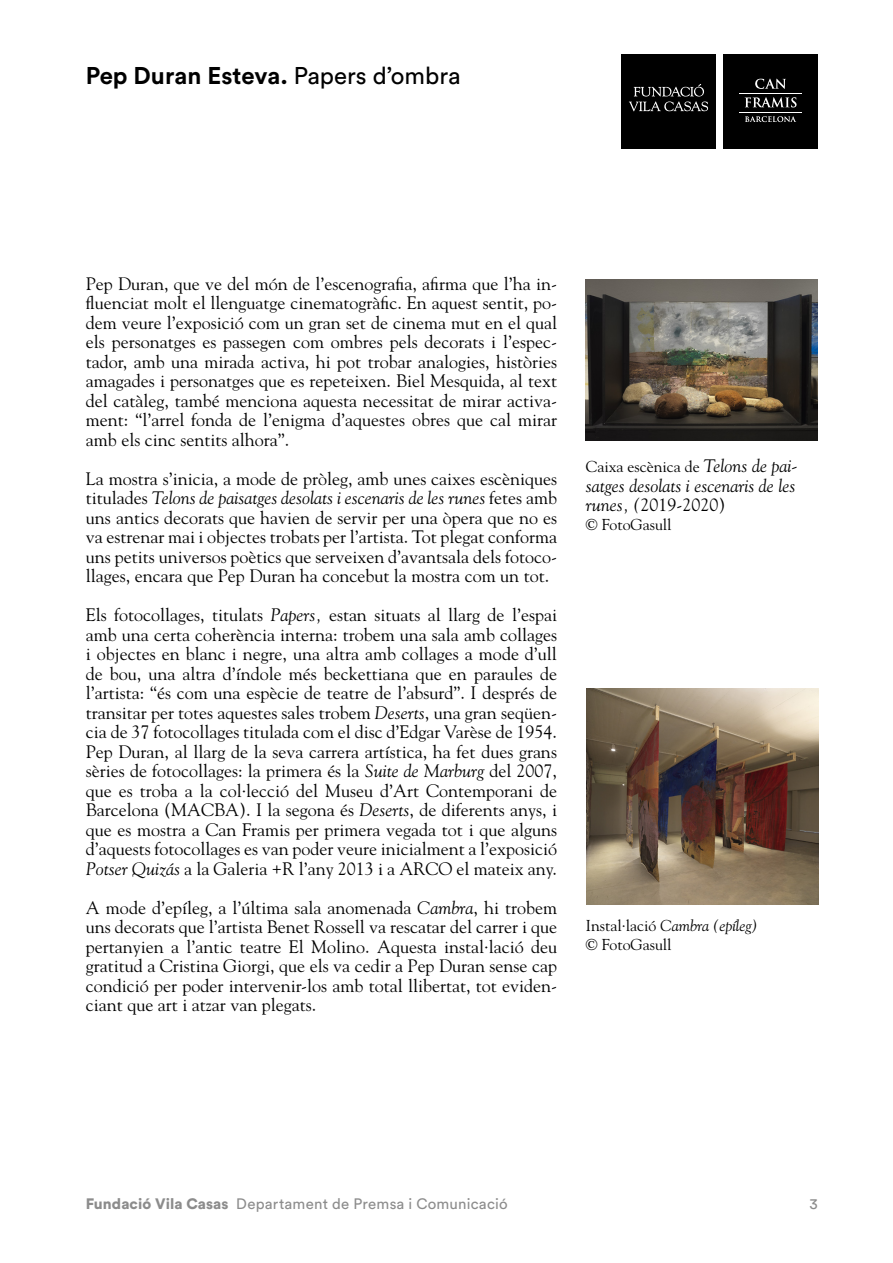
<style>
.page{position:relative;width:893px;height:1263px;background:#fff}
.page>*{position:absolute;margin:0;border:0;box-sizing:border-box;transform-origin:0 0}
.t1{font:700 24px "Circular Std";color:#000}
.Títol_a_text{font:18px/19.5px "Goudy Std";color:#000;text-align:justify}
.Text_base{font:italic 18px/19.5px "Goudy Std";color:#000}
.Text_base-2{font:15.75px "Goudy Std";color:#000}
.Text_base-3{font:italic 15.75px "Goudy Std";color:#000}
.t2{font:15px "Circular Std";letter-spacing:.015em;color:#8c8c8c}
.s1{font-weight:400}
.s2{font-style:italic}
.s3{font-style:italic;font-size:18px}
.s4{font-style:normal}
.s5{font-weight:900}
</style>
<div class="page">
<div style="left:621px;top:54px;width:95px;height:94px;background:#000"></div>
<svg style="left:629px;top:84px;width:79px;height:27px"></svg>
<div style="left:723px;top:54px;width:95px;height:94px;background:#000"></div>
<svg style="left:745px;top:116px;width:51px;height:6px"></svg>
<hr style="left:739px;top:93px;width:63px;height:1px;background:#fff">
<hr style="left:739px;top:112px;width:63px;height:1px;background:#fff">
<svg style="left:745px;top:97px;width:51px;height:10px"></svg>
<svg style="left:755px;top:79px;width:31px;height:10px"></svg>
<img style="left:586px;top:280px;width:232px;height:160px">
<img style="left:586px;top:689px;width:232px;height:215px">
<h1 class="t1" style="left:86px;top:60px;width:376px">Pep Duran Esteva. <span class="s1">Papers d’ombra</span></h1>
<p class="Títol_a_text" style="left:86px;top:274px;width:473px">Pep Duran, que ve del món de l’escenografia, afirma que l’ha in&shy;fluenciat molt el llenguatge cinematogràfic. En aquest sentit, po&shy;dem veure l’exposició com un gran set de cinema mut en el qual els personatges es passegen com ombres pels decorats i l’espec&shy;tador, amb una mirada activa, hi pot trobar analogies, històries amagades i personatges que es repeteixen. Biel Mesquida, al text del catàleg, també menciona aquesta necessitat de mirar activa&shy;ment: “l’arrel fonda de l’enigma d’aquestes obres que cal mirar amb els cinc sentits alhora”.</p>
<p class="Títol_a_text" style="left:86px;top:469px;width:473px">La mostra s’inicia, a mode de pròleg, amb unes caixes escèniques titulades <span class="s2">Telons de paisatges desolats i escenaris de les runes</span> fetes amb uns antics decorats que havien de servir per una òpera que no es va estrenar mai i objectes trobats per l’artista. Tot plegat conforma uns petits universos poètics que serveixen d’avantsala dels fotoco&shy;llages, encara que Pep Duran ha concebut la mostra com un tot.</p>
<p class="Títol_a_text" style="left:86px;top:605px;width:473px">Els fotocollages, titulats <span class="s2">Papers,</span> estan situats al llarg de l’espai amb una certa coherència interna: trobem una sala amb collages i objectes en blanc i negre, una altra amb collages a mode d’ull de bou, una altra d’índole més beckettiana que en paraules de l’artista: “és com una espècie de teatre de l’absurd”. I després de transitar per totes aquestes sales trobem <span class="s2">Deserts</span>, una gran seqüen&shy;cia de 37 fotocollages titulada com el disc d’Edgar Varèse de 1954.<br>Pep Duran, al llarg de la seva carrera artística, ha fet dues grans sèries de fotocollages: la primera és la <span class="s2">Suite de Marburg</span> del 2007, que es troba a la col·lecció del Museu d’Art Contemporani de Barcelona (MACBA). I la segona és <span class="s2">Deserts</span>, de diferents anys, i que es mostra a Can Framis per primera vegada tot i que alguns d’aquests fotocollages es van poder veure inicialment a l’exposició <span class="s2">Potser Quizás</span> a la Galeria +R l’any 2013 i a ARCO el mateix any.</p>
<p class="Títol_a_text" style="left:86px;top:898px;width:473px">A mode d’epíleg, a l’última sala anomenada <span class="s2">Cambra</span>, hi trobem uns decorats que l’artista Benet Rossell va rescatar del carrer i que pertanyien a l’antic teatre El Molino. Aquesta instal·lació deu gratitud a Cristina Giorgi, que els va cedir a Pep Duran sense cap condició per poder intervenir-los amb total llibertat, tot eviden&shy;ciant que art i atzar van plegats.</p>
<p class="Text_base-2" style="left:586px;top:457px;width:213px">Caixa escènica de <span class="s3">Telons de pai-</span></p>
<p class="Text_base" style="left:586px;top:476px;width:211px">satges desolats i escenaris de les runes, (<span class="s4">2019-2020)</span></p>
<p class="Text_base-2" style="left:586px;top:515px;width:87px">© FotoGasull</p>
<p class="Text_base-3" style="left:586px;top:916px;width:173px"><span class="s4">Instal·lació</span> Cambra (epíleg)</p>
<p class="Text_base-2" style="left:586px;top:935px;width:87px">© FotoGasull</p>
<p class="t2" style="left:86px;top:1194px;width:423px"><span class="s5">Fundació Vila Casas</span> Departament de Premsa i Comunicació</p>
<p class="t2" style="left:809px;top:1194px;width:10px">3</p>
</div>
